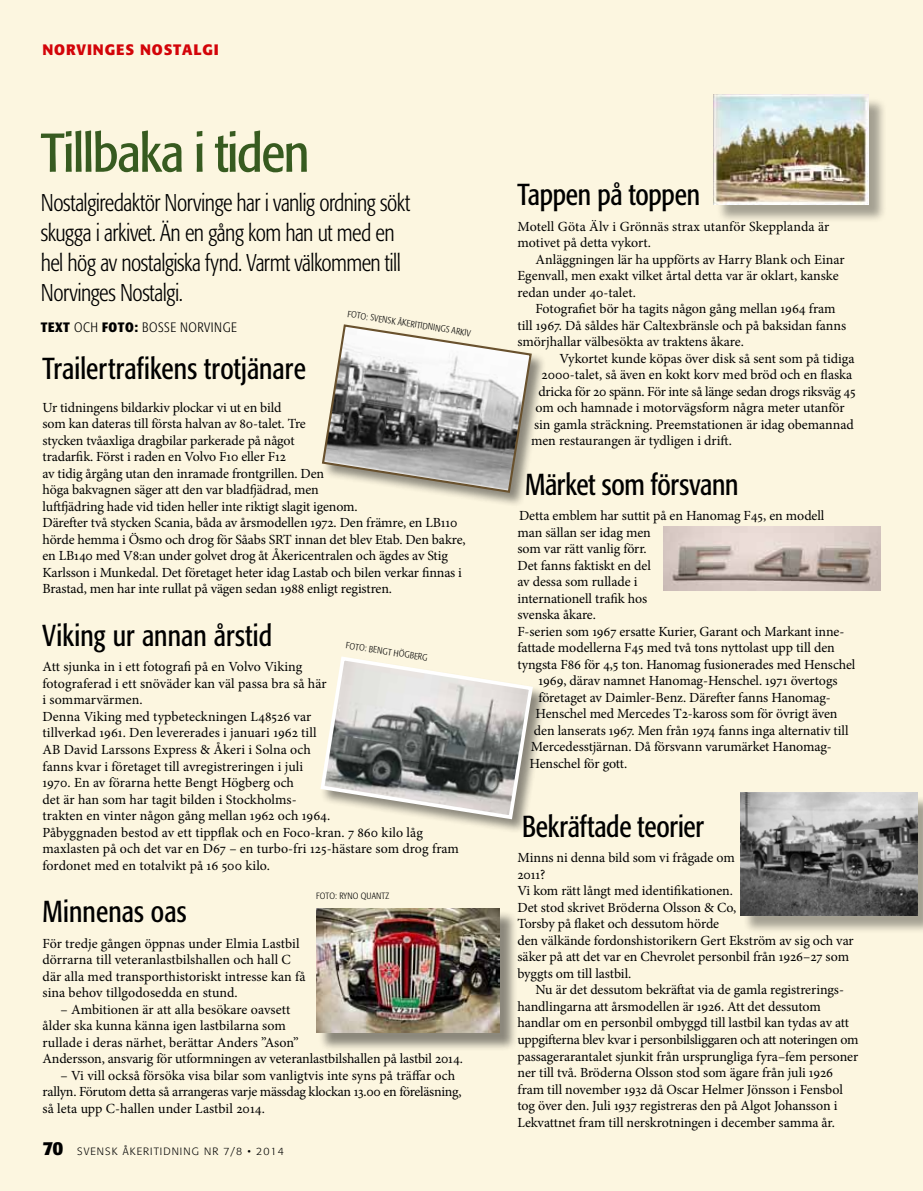
<style>
.page{position:relative;width:923px;height:1191px;background:#fcf6e0}
.page>*{position:absolute;margin:0;border:0;box-sizing:border-box;transform-origin:0 0}
.t1{font:54px "Formata OT Condenced";letter-spacing:-.025em;color:#375b20}
.t2{font:30px "Formata OT Condenced";color:#000;scale:.93 1}
.t3{font:300 24px/30px "Formata OT Condenced";letter-spacing:-.025em;color:#000;scale:.93 1}
.t4{font:700 15px "Formata OT";letter-spacing:.055em;color:#d30409}
.t5{font:13.95px/16.5px "Minion Pro";letter-spacing:-.005em;color:#000}
.t6{font:300 13.5px "Formata OT Condenced";letter-spacing:.04em;color:#000}
.t7{font:300 10.5px "Formata OT";letter-spacing:.1em;color:#000}
.t8{font:300 9px "Formata OT Condenced";letter-spacing:.1em;color:#000}
.s1{font-weight:700}
.s2{font-weight:700;font-size:18.75px}
</style>
<div class="page">
<div style="left:321px;top:324px;width:225px;height:183px;background:#000;opacity:.45"></div>
<svg style="left:321px;top:324px;width:212px;height:170px"></svg>
<div style="left:716px;top:97px;width:171px;height:126px;background:#000;opacity:.35"></div>
<img style="left:714px;top:95px;width:154px;height:109px">
<img style="left:663px;top:526px;width:217px;height:64px">
<div style="left:742px;top:795px;width:181px;height:138px;background:#000;opacity:.35"></div>
<img style="left:740px;top:793px;width:177px;height:122px">
<div style="left:318px;top:910px;width:200px;height:141px;background:#000;opacity:.45"></div>
<img style="left:316px;top:908px;width:183px;height:124px">
<div style="left:320px;top:655px;width:227px;height:179px;background:#000;opacity:.45"></div>
<svg style="left:320px;top:655px;width:215px;height:166px"></svg>
<p class="t4" style="left:43px;top:40px;width:178px">NORVINGES NOSTALGI</p>
<h1 class="t1" style="left:41px;top:121px;width:270px">Tillbaka i tiden</h1>
<h3 class="t3" style="left:41px;top:188px;width:399px">Nostalgiredaktör Norvinge har i vanlig ordning sökt skugga i arkivet. Än en gång kom han ut med en hel hög av nostalgiska fynd. Varmt välkommen till Norvinges Nostalgi.</h3>
<p class="t6" style="left:41px;top:319px;width:197px"><span class="s1">TEXt</span> och <span class="s1">foto:</span> bosse norvinge</p>
<p class="t8" style="left:348px;top:308px;width:126px;rotate:9deg">Foto: Sv ensk Åkeritidnings arkiv</p>
<h2 class="t2" style="left:43px;top:351px;width:285px">Trailertrafikens trotjänare</h2>
<p class="t5" style="left:43px;top:399px;width:424px">Ur tidningens bildarkiv plockar vi ut en bild<br>som kan dateras till första halvan av 80-talet. Tre<br>stycken tvåaxliga dragbilar parkerade på något<br>tradarfik. Först i raden en Volvo F10 eller F12<br>av tidig årgång utan den inramade frontgrillen. Den<br>höga bakvagnen säger att den var bladfjädrad, men<br>luftfjädring hade vid tiden heller inte riktigt slagit igenom.<br>Därefter två stycken Scania, båda av årsmodellen 1972. Den främre, en LB110 hörde hemma i Ösmo och drog för Såabs SRT innan det blev Etab. Den bakre, en LB140 med V8:an under golvet drog åt Åkericentralen och ägdes av Stig Karlsson i Munkedal. Det företaget heter idag Lastab och bilen verkar finnas i Brastad, men har inte rullat på vägen sedan 1988 enligt registren.</p>
<h2 class="t2" style="left:43px;top:618px;width:248px">Viking ur annan årstid</h2>
<p class="t5" style="left:43px;top:659px;width:418px">Att sjunka in i ett fotografi på en Volvo Viking<br>fotograferad i ett snöväder kan väl passa bra så här<br>i sommarvärmen.<br>Denna Viking med typbeteckningen L48526 var<br>tillverkad 1961. Den levererades i januari 1962 till<br>AB David Larssons Express &amp; Åkeri i Solna och<br>fanns kvar i företaget till avregistreringen i juli<br>1970. En av förarna hette Bengt Högberg och<br>det är han som har tagit bilden i Stockholms-<br>trakten en vinter någon gång mellan 1962 och 1964.<br>Påbyggnaden bestod av ett tippflak och en Foco-kran. 7 860 kilo låg maxlasten på och det var en D67 – en turbo-fri 125-hästare som drog fram fordonet med en totalvikt på 16 500 kilo.</p>
<h2 class="t2" style="left:43px;top:894px;width:156px">Minnenas oas</h2>
<p class="t5" style="left:43px;top:935px;width:264px">För tredje gången öppnas under Elmia Lastbil dörrarna till veteranlastbilshallen och hall C där alla med transporthistoriskt intresse kan få sina behov tillgodosedda en stund.</p>
<p class="t5" style="left:43px;top:1001px;width:422px;text-indent:18px">– Ambitionen är att alla besökare oavsett<br>ålder ska kunna känna igen lastbilarna som<br>rullade i deras närhet, berättar Anders ”Ason”<br>Andersson, ansvarig för utformningen av veteranlastbilshallen på lastbil 2014.</p>
<p class="t5" style="left:43px;top:1067px;width:420px;text-indent:18px">– Vi vill också försöka visa bilar som vanligtvis inte syns på träffar och rallyn. Förutom detta så arrangeras varje mässdag klockan 13.00 en föreläsning, så leta upp C-hallen under Lastbil 2014.</p>
<p class="t8" style="left:347px;top:640px;width:82px;rotate:9deg">Fot o: beng t hö g ber g</p>
<p class="t8" style="left:316px;top:891px;width:75px">Foto: Ryno Quantz</p>
<p class="t7" style="left:43px;top:1145px;width:243px"><span class="s2">70</span> SVENSK ÅKERITIDNING NR 7/8 • 2014</p>
<h2 class="t2" style="left:517px;top:177px;width:198px">Tappen på toppen</h2>
<p class="t5" style="left:517px;top:218px;width:313px">Motell Göta Älv i Grönnäs strax utanför Skepplanda är motivet på detta vykort.</p>
<p class="t5" style="left:517px;top:251px;width:328px;text-indent:18px">Anläggningen lär ha uppförts av Harry Blank och Einar<br>Egenvall, men exakt vilket årtal detta var är oklart, kanske redan under 40-talet.</p>
<p class="t5" style="left:517px;top:300px;width:330px;text-indent:18px">Fotografiet bör ha tagits någon gång mellan 1964 fram till 1967. Då såldes här Caltexbränsle och på baksidan fanns smörjhallar välbesökta av traktens åkare.</p>
<p class="t5" style="left:559px;top:350px;width:296px">Vykortet kunde köpas över disk så sent som på tidiga</p>
<p class="t5" style="left:541px;top:366px;width:312px">2000-talet, så även en kokt korv med bröd och en flaska</p>
<p class="t5" style="left:538px;top:383px;width:319px">dricka för 20 spänn. För inte så länge sedan drogs riksväg 45</p>
<p class="t5" style="left:535px;top:399px;width:310px">om och hamnade i motorvägsform några meter utanför</p>
<p class="t5" style="left:534px;top:416px;width:321px">sin gamla sträckning. Preemstationen är idag obemannad</p>
<p class="t5" style="left:531px;top:432px;width:202px">men restaurangen är tydligen i drift.</p>
<h2 class="t2" style="left:525px;top:466px;width:231px">Märket som försvann</h2>
<p class="t5" style="left:519px;top:507px;width:307px">Detta emblem har suttit på en Hanomag F45, en modell</p>
<p class="t5" style="left:517px;top:524px;width:135px">man sällan ser idag men</p>
<p class="t5" style="left:517px;top:540px;width:131px">som var rätt vanlig förr.</p>
<p class="t5" style="left:517px;top:557px;width:135px">Det fanns faktiskt en del</p>
<p class="t5" style="left:517px;top:573px;width:121px">av dessa som rullade i</p>
<p class="t5" style="left:517px;top:590px;width:131px">internationell trafik hos</p>
<p class="t5" style="left:517px;top:606px;width:80px">svenska åkare.</p>
<p class="t5" style="left:517px;top:623px;width:328px">F-serien som 1967 ersatte Kurier, Garant och Markant inne-</p>
<p class="t5" style="left:517px;top:639px;width:319px">fattade modellerna F45 med två tons nyttolast upp till den</p>
<p class="t5" style="left:517px;top:656px;width:339px">tyngsta F86 för 4,5 ton. Hanomag fusionerades med Henschel</p>
<p class="t5" style="left:538px;top:672px;width:301px">1969, därav namnet Hanomag-Henschel. 1971 övertogs</p>
<p class="t5" style="left:538px;top:689px;width:294px">företaget av Daimler-Benz. Därefter fanns Hanomag-</p>
<p class="t5" style="left:535px;top:705px;width:304px">Henschel med Mercedes T2-kaross som för övrigt även</p>
<p class="t5" style="left:534px;top:722px;width:316px">den lanserats 1967. Men från 1974 fanns inga alternativ till</p>
<p class="t5" style="left:531px;top:738px;width:302px">Mercedesstjärnan. Då försvann varumärket Hanomag-</p>
<p class="t5" style="left:529px;top:755px;width:99px">Henschel för gott.</p>
<h2 class="t2" style="left:522px;top:808px;width:197px">Bekräftade teorier</h2>
<p class="t5" style="left:517px;top:849px;width:338px">Minns ni denna bild som vi frågade om<br>2011?<br>Vi kom rätt långt med identifikationen.<br>Det stod skrivet Bröderna Olsson &amp; Co,<br>Torsby på flaket och dessutom hörde<br>den välkände fordonshistorikern Gert Ekström av sig och var säker på att det var en Chevrolet personbil från 1926–27 som byggts om till lastbil.</p>
<p class="t5" style="left:517px;top:981px;width:342px;text-indent:18px">Nu är det dessutom bekräftat via de gamla registrerings&shy;handlingarna att årsmodellen är 1926. Att det dessutom handlar om en personbil ombyggd till lastbil kan tydas av att uppgifterna blev kvar i personbilsliggaren och att noteringen om passagerarantalet sjunkit från ursprungliga fyra–fem personer ner till två. Bröderna Olsson stod som ägare från juli 1926 fram till november 1932 då Oscar Helmer Jönsson i Fensbol tog över den. Juli 1937 registreras den på Algot Johansson i Lekvattnet fram till nerskrotningen i december samma år.</p>
</div>
